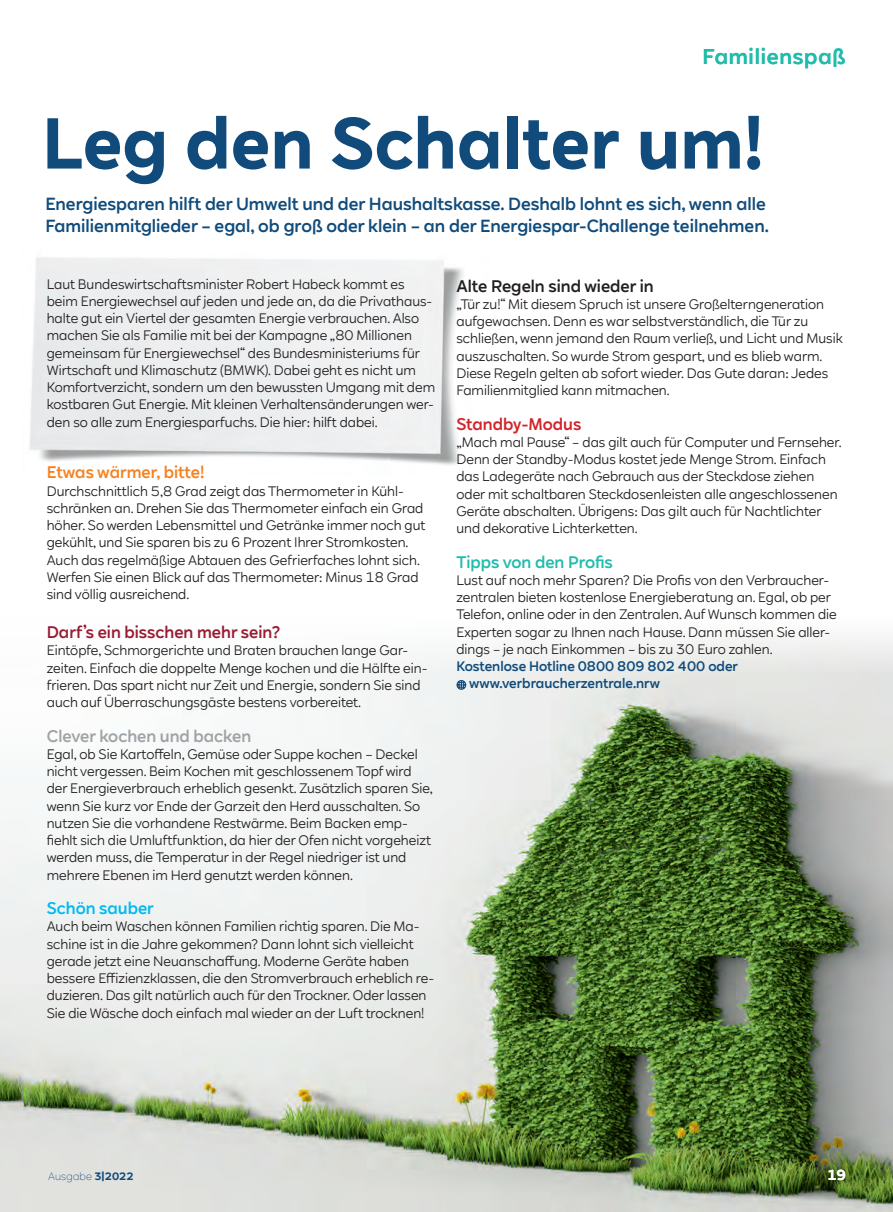
<style>
.page{position:relative;width:893px;height:1212px;background:#fff}
.page>*{position:absolute;margin:0;border:0;box-sizing:border-box;transform-origin:0 0}
.t1{font:700 70.5px "RWE Sans";color:#104b7b}
.t2{font:500 21px "RWE Sans";letter-spacing:.035em;color:#22bcac}
.t3{font:500 17.25px/22.5px "RWE Sans";color:#104b7b}
.t4{font:500 16.5px "RWE Sans";color:#981d33}
.t5{font:500 16.5px "RWE Sans";color:#231f20}
.t6{font:500 16.5px "RWE Sans";color:#9fa3a6}
.t7{font:500 16.5px "RWE Sans";color:#f58220}
.t8{font:500 16.5px "RWE Sans";color:#22bcac}
.t9{font:500 16.5px "RWE Sans";color:#d1232a}
.t10{font:500 16.5px "RWE Sans";color:#00baf1}
.t11{font:700 14.25px "RWE Sans";color:#fff}
.t12{font:13.5px/17.2px "RWE Sans";color:#231f20}
.t13{font:500 13.5px/17.2px "RWE Sans";color:#104b7b}
.t14{font:300 10.5px "RWE Sans";letter-spacing:.015em;color:#104b7b}
.s1{font-weight:700}
</style>
<div class="page">
<img style="left:30px;top:257px;width:434px;height:208px">
<img style="left:0;top:637px;width:893px;height:575px">
<svg style="left:456px;top:680px;width:10px;height:10px"></svg>
<h2 class="t2" style="left:702px;top:43px;width:145px">Familienspaß</h2>
<h1 class="t1" style="left:42px;top:99px;width:723px">Leg den Schalter um!</h1>
<p class="t3" style="left:45px;top:193px;width:725px">Energiesparen hilft der Umwelt und der Haushaltskasse. Deshalb lohnt es sich, wenn alle<br>Familienmitglieder – egal, ob groß oder klein – an der Energiespar-Challenge teilnehmen.</p>
<p class="t12" style="left:47px;top:275px;width:390px">Laut Bundeswirtschaftsminister Robert Habeck kommt es beim Energiewechsel auf jeden und jede an, da die Privathaus&shy;halte gut ein Viertel der gesamten Energie verbrauchen. Also machen Sie als Familie mit bei der Kampagne „80 Millionen gemeinsam für Energiewechsel“ des Bundesministeriums für Wirtschaft und Klimaschutz (BMWK). Dabei geht es nicht um Komfortverzicht, sondern um den bewussten Umgang mit dem kostbaren Gut Energie. Mit kleinen Verhaltensänderungen wer&shy;den so alle zum Energiesparfuchs. Die hier: hilft dabei.</p>
<p class="t7" style="left:47px;top:462px;width:159px">Etwas wärmer, bitte!</p>
<p class="t12" style="left:47px;top:482px;width:380px">Durchschnittlich 5,8 Grad zeigt das Thermometer in Kühl&shy;schränken an. Drehen Sie das Thermometer einfach ein Grad höher. So werden Lebensmittel und Getränke immer noch gut gekühlt, und Sie sparen bis zu 6 Prozent Ihrer Stromkosten.<br>Auch das regelmäßige Abtauen des Gefrierfaches lohnt sich.<br>Werfen Sie einen Blick auf das Thermometer: Minus 18 Grad sind völlig ausreichend.</p>
<p class="t4" style="left:47px;top:622px;width:235px">Darf’s ein bisschen mehr sein?</p>
<p class="t12" style="left:47px;top:642px;width:382px">Eintöpfe, Schmorgerichte und Braten brauchen lange Gar&shy;zeiten. Einfach die doppelte Menge kochen und die Hälfte ein&shy;frieren. Das spart nicht nur Zeit und Energie, sondern Sie sind auch auf Überraschungsgäste bestens vorbereitet.</p>
<p class="t6" style="left:47px;top:725px;width:206px">Clever kochen und backen</p>
<p class="t12" style="left:47px;top:745px;width:388px">Egal, ob Sie Kartoffeln, Gemüse oder Suppe kochen – Deckel nicht vergessen. Beim Kochen mit geschlossenem Topf wird der Energieverbrauch erheblich gesenkt. Zusätzlich sparen Sie, wenn Sie kurz vor Ende der Garzeit den Herd ausschalten. So nutzen Sie die vorhandene Restwärme. Beim Backen emp&shy;fiehlt sich die Umluftfunktion, da hier der Ofen nicht vorgeheizt werden muss, die Temperatur in der Regel niedriger ist und mehrere Ebenen im Herd genutzt werden können.</p>
<p class="t10" style="left:47px;top:898px;width:109px">Schön sauber</p>
<p class="t12" style="left:47px;top:918px;width:389px">Auch beim Waschen können Familien richtig sparen. Die Ma&shy;schine ist in die Jahre gekommen? Dann lohnt sich vielleicht gerade jetzt eine Neuanschaffung. Moderne Geräte haben bessere Effizienzklassen, die den Stromverbrauch erheblich re&shy;duzieren. Das gilt natürlich auch für den Trockner. Oder lassen Sie die Wäsche doch einfach mal wieder an der Luft trocknen!</p>
<p class="t5" style="left:456px;top:275px;width:199px">Alte Regeln sind wieder in</p>
<p class="t12" style="left:456px;top:295px;width:388px">„Tür zu!“ Mit diesem Spruch ist unsere Großelterngeneration aufgewachsen. Denn es war selbstverständlich, die Tür zu schließen, wenn jemand den Raum verließ, und Licht und Musik auszuschalten. So wurde Strom gespart, und es blieb warm.<br>Diese Regeln gelten ab sofort wieder. Das Gute daran: Jedes Familienmitglied kann mitmachen.</p>
<p class="t9" style="left:456px;top:413px;width:126px">Standby-Modus</p>
<p class="t12" style="left:456px;top:433px;width:387px">„Mach mal Pause“ – das gilt auch für Computer und Fernseher.<br>Denn der Standby-Modus kostet jede Menge Strom. Einfach das Ladegeräte nach Gebrauch aus der Steckdose ziehen oder mit schaltbaren Steckdosenleisten alle angeschlossenen Geräte abschalten. Übrigens: Das gilt auch für Nachtlichter und dekorative Lichterketten.</p>
<p class="t8" style="left:456px;top:551px;width:158px">Tipps von den Profis</p>
<p class="t12" style="left:456px;top:571px;width:382px">Lust auf noch mehr Sparen? Die Profis von den Verbraucher&shy;zentralen bieten kostenlose Energieberatung an. Egal, ob per Telefon, online oder in den Zentralen. Auf Wunsch kommen die Experten sogar zu Ihnen nach Hause. Dann müssen Sie aller&shy;dings – je nach Einkommen – bis zu 30 Euro zahlen.</p>
<p class="t13" style="left:469px;top:658px;width:270px;text-indent:-13px">Kostenlose Hotline 0800 809 802 400 oder www.verbraucherzentrale.nrw</p>
<p class="t14" style="left:48px;top:1170px;width:87px">Ausgabe <span class="s1">3|2022</span></p>
<p class="t11" style="left:827px;top:1166px;width:21px">19</p>
</div>
